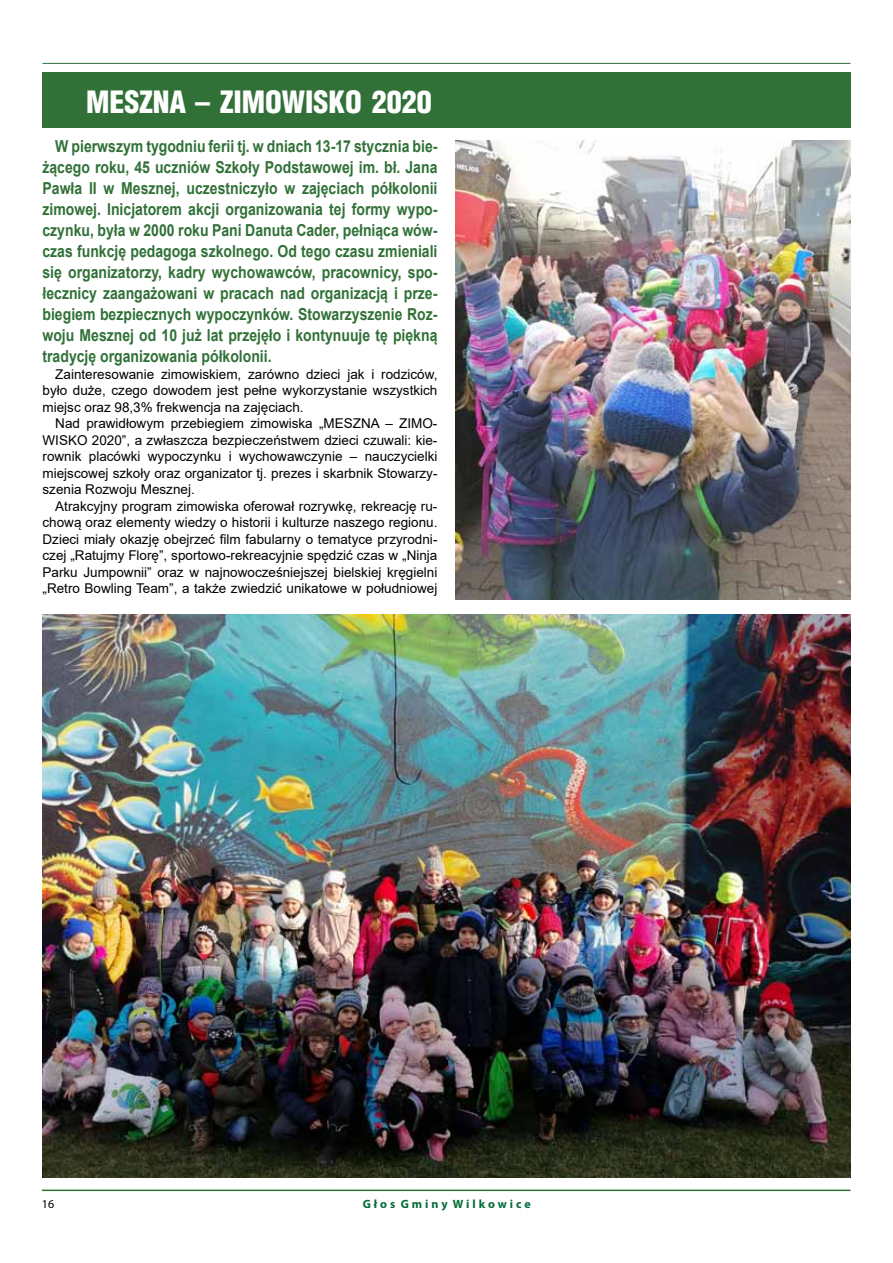
<style>
.page{position:relative;width:893px;height:1263px;background:#fff}
.page>*{position:absolute;margin:0;border:0;box-sizing:border-box;transform-origin:0 0}
.t1{font:900 30px "Switzerland Cond";color:#fff}
.t2{font:700 16.5px/21px "Arial";color:#317138;text-align:justify;scale:.85 1}
.t3{font:13.5px/16.5px "Arial";color:#000;text-align:justify}
.t4{font:700 12px "Myriad Pro";color:#006d37}
.t5{font:12px "Myriad Pro";color:#000}
</style>
<div class="page">
<hr style="left:42px;top:1189px;width:808px;height:2px;background:#317138">
<hr style="left:43px;top:63px;width:807px;height:1px;background:#317138">
<div style="left:43px;top:72px;width:808px;height:56px;background:#317138"></div>
<img style="left:455px;top:140px;width:395px;height:460px">
<img style="left:43px;top:614px;width:807px;height:564px">
<h1 class="t1" style="left:86px;top:83px;width:165px">MESZNA – ZIMOWISKO</h1>
<h1 class="t1" style="left:372px;top:83px;width:61px">2020</h1>
<p class="t2" style="left:43px;top:136px;width:466px;text-indent:13px">W pierwszym tygodniu ferii tj. w dniach 13-17 stycznia bie&shy;żącego roku, 45 uczniów Szkoły Podstawowej im. bł. Jana Pawła II w Mesznej, uczestniczyło w zajęciach półkolonii zimowej. Inicjatorem akcji organizowania tej formy wypo&shy;czynku, była w 2000 roku Pani Danuta Cader, pełniąca wów&shy;czas funkcję pedagoga szkolnego. Od tego czasu zmieniali się organizatorzy, kadry wychowawców, pracownicy, spo&shy;łecznicy zaangażowani w pracach nad organizacją i prze&shy;biegiem bezpiecznych wypoczynków. Stowarzyszenie Roz&shy;woju Mesznej od 10 już lat przejęło i kontynuuje tę piękną tradycję organizowania półkolonii.</p>
<p class="t3" style="left:43px;top:366px;width:396px;text-indent:13px">Zainteresowanie zimowiskiem, zarówno dzieci jak i rodziców, było duże, czego dowodem jest pełne wykorzystanie wszystkich miejsc oraz 98,3% frekwencja na zajęciach.</p>
<p class="t3" style="left:43px;top:415px;width:396px;text-indent:13px">Nad prawidłowym przebiegiem zimowiska „MESZNA – ZIMO-WISKO 2020”, a zwłaszcza bezpieczeństwem dzieci czuwali: kie&shy;rownik placówki wypoczynku i wychowawczynie – nauczycielki miejscowej szkoły oraz organizator tj. prezes i skarbnik Stowarzy&shy;szenia Rozwoju Mesznej.</p>
<p class="t3" style="left:43px;top:498px;width:396px;text-indent:13px">Atrakcyjny program zimowiska oferował rozrywkę, rekreację ru&shy;chową oraz elementy wiedzy o historii i kulturze naszego regionu.<br>Dzieci miały okazję obejrzeć film fabularny o tematyce przyrodni&shy;czej „Ratujmy Florę”, sportowo-rekreacyjnie spędzić czas w „Ninja Parku Jumpownii” oraz w najnowocześniejszej bielskiej kręgielni „Retro Bowling Team”, a także zwiedzić unikatowe w południowej</p>
<p class="t5" style="left:42px;top:1196px;width:14px">16</p>
<p class="t4" style="left:363px;top:1196px;width:169px">G ł o s G m i n y W i l k o w i c e</p>
</div>
